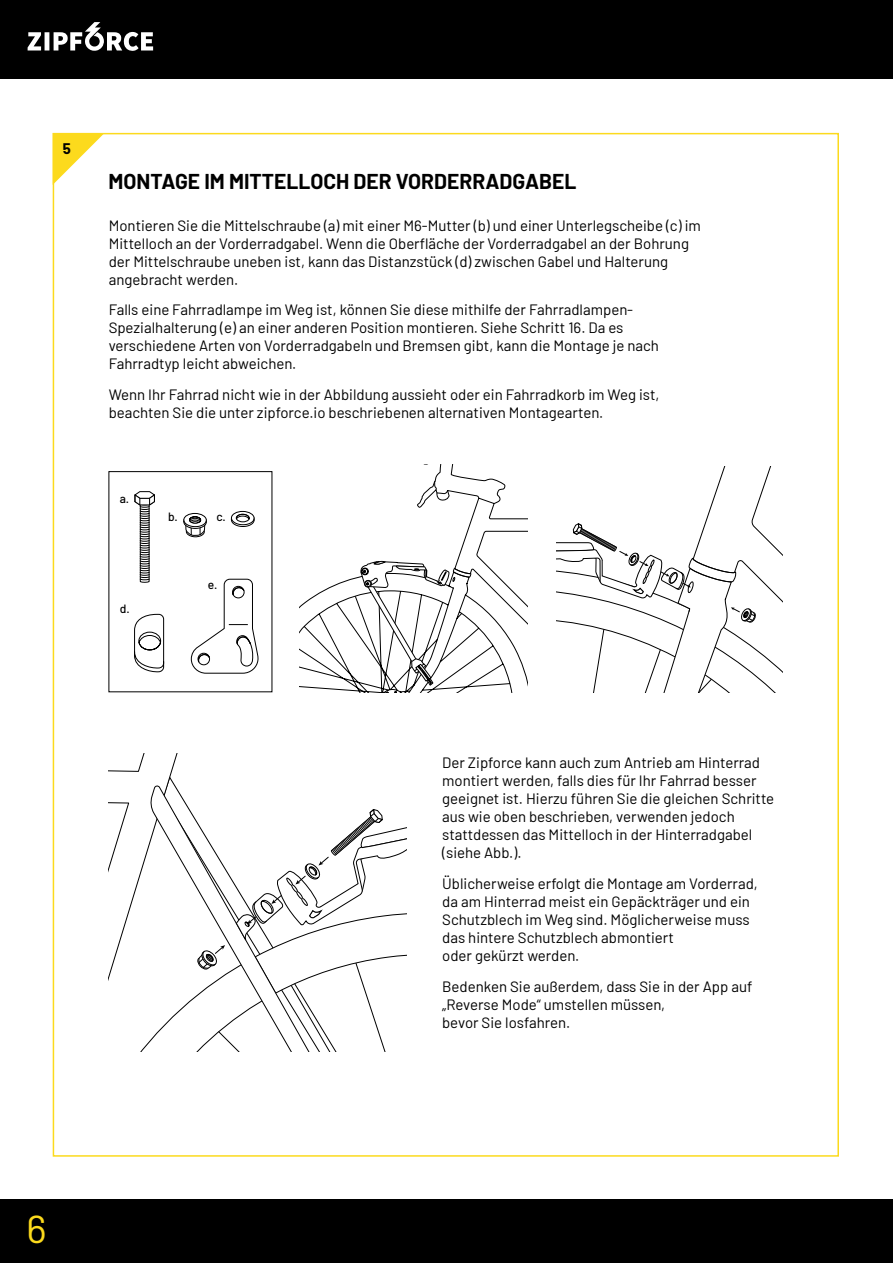
<style>
.page{position:relative;width:893px;height:1263px;background:#fff}
.page>*{position:absolute;margin:0;border:0;box-sizing:border-box;transform-origin:0 0}
.t1{font:39.15px "Barlow";color:#fcda1d}
.Rubrik{font:700 21px "Barlow";color:#000}
.t2{font:15px/18px "Barlow";color:#000}
.t3{font:700 15px "Barlow";color:#000}
.t4{font:500 12px "Barlow";color:#000}
</style>
<div class="page">
<div style="left:0;top:1199px;width:893px;height:64px;background:#000"></div>
<div style="left:0;top:0;width:893px;height:78px;background:#000"></div>
<svg style="left:28px;top:22px;width:125px;height:29px"></svg>
<svg style="left:53px;top:133px;width:51px;height:52px"></svg>
<svg style="left:300px;top:465px;width:228px;height:228px"></svg>
<svg style="left:557px;top:466px;width:225px;height:226px"></svg>
<svg style="left:134px;top:491px;width:125px;height:183px"></svg>
<svg style="left:108px;top:753px;width:299px;height:298px"></svg>
<p class="t3" style="left:63px;top:138px;width:10px">5</p>
<p class="Rubrik" style="left:108px;top:166px;width:470px">MONTAGE IM MITTELLOCH DER VORDERRADGABEL</p>
<p class="t2" style="left:109px;top:215px;width:594px">Montieren Sie die Mittelschraube (a) mit einer M6-Mutter (b) und einer Unterlegscheibe (c) im Mittelloch an der Vorderradgabel. Wenn die Oberfläche der Vorderradgabel an der Bohrung der Mittelschraube uneben ist, kann das Distanzstück (d) zwischen Gabel und Halterung angebracht werden.</p>
<p class="t2" style="left:109px;top:300px;width:552px">Falls eine Fahrradlampe im Weg ist, können Sie diese mithilfe der Fahrradlampen-Spezialhalterung (e) an einer anderen Position montieren. Siehe Schritt 16. Da es verschiedene Arten von Vorderradgabeln und Bremsen gibt, kann die Montage je nach Fahrradtyp leicht abweichen.</p>
<p class="t2" style="left:109px;top:385px;width:552px">Wenn Ihr Fahrrad nicht wie in der Abbildung aussieht oder ein Fahrradkorb im Weg ist, beachten Sie die unter zipforce.io beschriebenen alternativen Montagearten.</p>
<p class="t4" style="left:120px;top:490px;width:11px">a.</p>
<p class="t4" style="left:120px;top:600px;width:11px">d.</p>
<p class="t4" style="left:168px;top:507px;width:11px">b.</p>
<p class="t4" style="left:217px;top:507px;width:11px">c.</p>
<p class="t4" style="left:208px;top:576px;width:11px">e.</p>
<p class="t2" style="left:442px;top:752px;width:334px">Der Zipforce kann auch zum Antrieb am Hinterrad montiert werden, falls dies für Ihr Fahrrad besser geeignet ist. Hierzu führen Sie die gleichen Schritte aus wie oben beschrieben, verwenden jedoch stattdessen das Mittelloch in der Hinterradgabel (siehe Abb.).</p>
<p class="t2" style="left:442px;top:873px;width:317px">Üblicherweise erfolgt die Montage am Vorderrad, da am Hinterrad meist ein Gepäckträger und ein Schutzblech im Weg sind. Möglicherweise muss das hintere Schutzblech abmontiert<br>oder gekürzt werden.</p>
<p class="t2" style="left:442px;top:976px;width:312px">Bedenken Sie außerdem, dass Sie in der App auf „Reverse Mode“ umstellen müssen,<br>bevor Sie losfahren.</p>
<h1 class="t1" style="left:27px;top:1201px;width:22px">6</h1>
</div>
